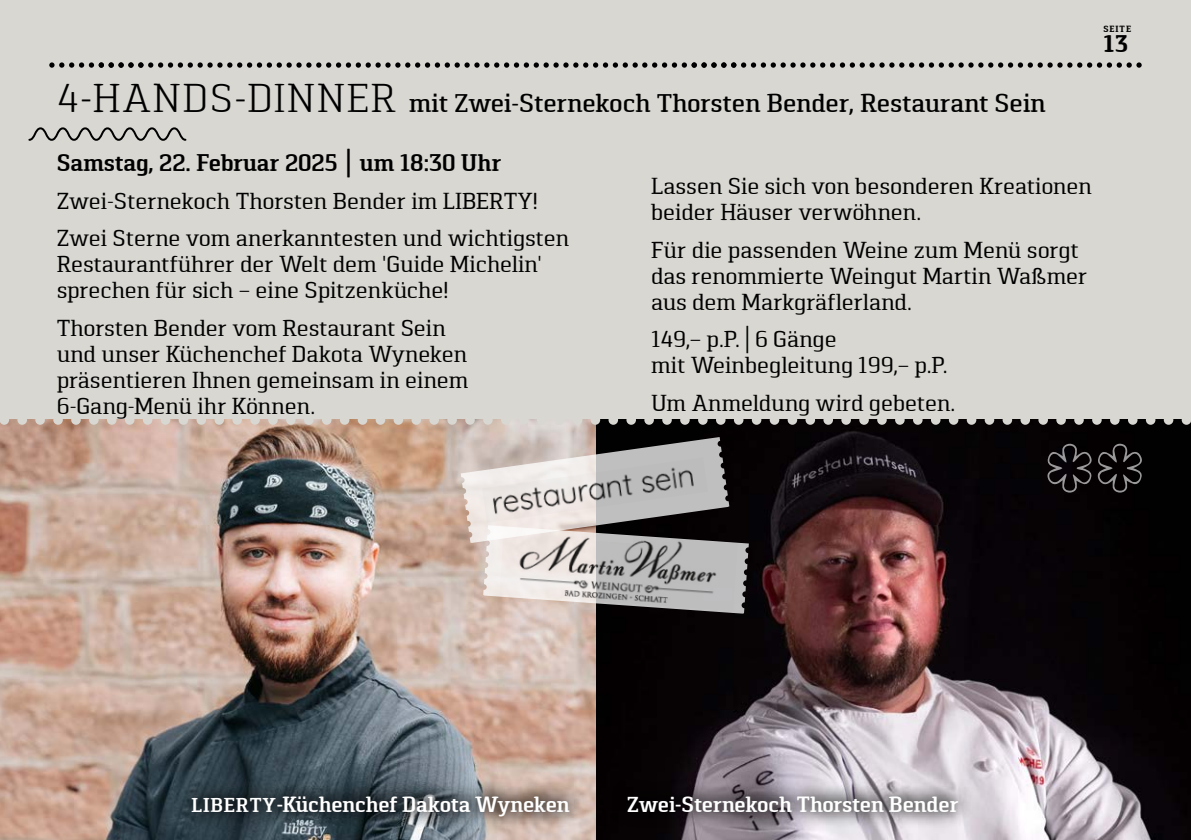
<style>
.page{position:relative;width:1191px;height:840px;background:#fff}
.page>*{position:absolute;margin:0;border:0;box-sizing:border-box;transform-origin:0 0}
.t1{font:500 26px "Pancetta Serif Pro";letter-spacing:-.005em;color:#000}
.t2{font:600 24px "Pancetta Serif Pro";color:#000}
.t3{font:700 24px "Pancetta Serif Pro";color:#000}
.t4{font:23px/26px "Pancetta Serif Pro";color:#000}
.t5{font:600 22px "Pancetta Serif Pro";letter-spacing:-.015em;color:#fff}
.t6{font:700 9px "Pancetta Serif Pro";letter-spacing:.11em;color:#000}
.s1{font-weight:300;font-size:40px}
.s2{font-size:33.6px}
.s3{font-size:32.2px}
.s4{font-size:20px}
</style>
<div class="page">
<div style="left:0;top:0;width:1191px;height:839px;background:#d8d7d1"></div>
<img style="left:0;top:424px;width:1191px;height:415px">
<svg style="left:611px;top:777px;width:363px;height:51px;background:#7c777d"></svg>
<svg style="left:176px;top:777px;width:410px;height:54px;background:#575c5f"></svg>
<svg style="left:0;top:419px;width:1191px;height:5px"></svg>
<svg style="left:28px;top:127px;width:159px;height:14px"></svg>
<svg style="left:49px;top:62px;width:1092px;height:6px"></svg>
<svg style="left:461px;top:437px;width:288px;height:176px;background:#a39d9b"></svg>
<img style="left:482px;top:457px;width:226px;height:65px">
<svg style="left:1047px;top:441px;width:96px;height:52px;background:#1e1b1d"></svg>
<p class="t1" style="left:57px;top:89px;width:991px"><span class="s1">4-HANDS-DINNER</span> mit Zwei-Sternekoch Thorsten Bender, Restaurant Sein</p>
<p class="t6" style="left:1103px;top:24px;width:29px">SEITE</p>
<p class="t3" style="left:1103px;top:30px;width:26px">13</p>
<p class="t2" style="left:57px;top:150px;width:446px">Samstag, 22. Februar 2025 <span class="s2">|</span> um 18:30 Uhr</p>
<p class="t4" style="left:57px;top:182px;width:514px;line-height:37.4px">Zwei-Sternekoch Thorsten Bender im LIBERTY!<br>Zwei Sterne vom anerkanntesten und wichtigsten</p>
<p class="t4" style="left:57px;top:251px;width:486px">Restaurantführer der Welt dem 'Guide Michelin' sprechen für sich – eine Spitzenküche!</p>
<p class="t4" style="left:57px;top:314px;width:413px">Thorsten Bender vom Restaurant Sein und unser Küchenchef Dakota Wyneken präsentieren Ihnen gemeinsam in einem 6-Gang-Menü ihr Können.</p>
<p class="t4" style="left:651px;top:173px;width:442px">Lassen Sie sich von besonderen Kreationen beider Häuser verwöhnen.</p>
<p class="t4" style="left:651px;top:237px;width:438px">Für die passenden Weine zum Menü sorgt das renommierte Weingut Martin Waßmer aus dem Markgräflerland.</p>
<p class="t4" style="left:651px;top:326px;width:298px">149,– p.P. <span class="s3">|</span> 6 Gänge<br>mit Weinbegleitung 199,– p.P.</p>
<p class="t4" style="left:651px;top:389px;width:306px">Um Anmeldung wird gebeten.</p>
<p class="t5" style="left:191px;top:791px;width:380px"><span class="s4">LIBERTY</span>-Küchenchef Dakota Wyneken</p>
<p class="t5" style="left:627px;top:791px;width:333px">Zwei-Sternekoch Thorsten Bender</p>
</div>
